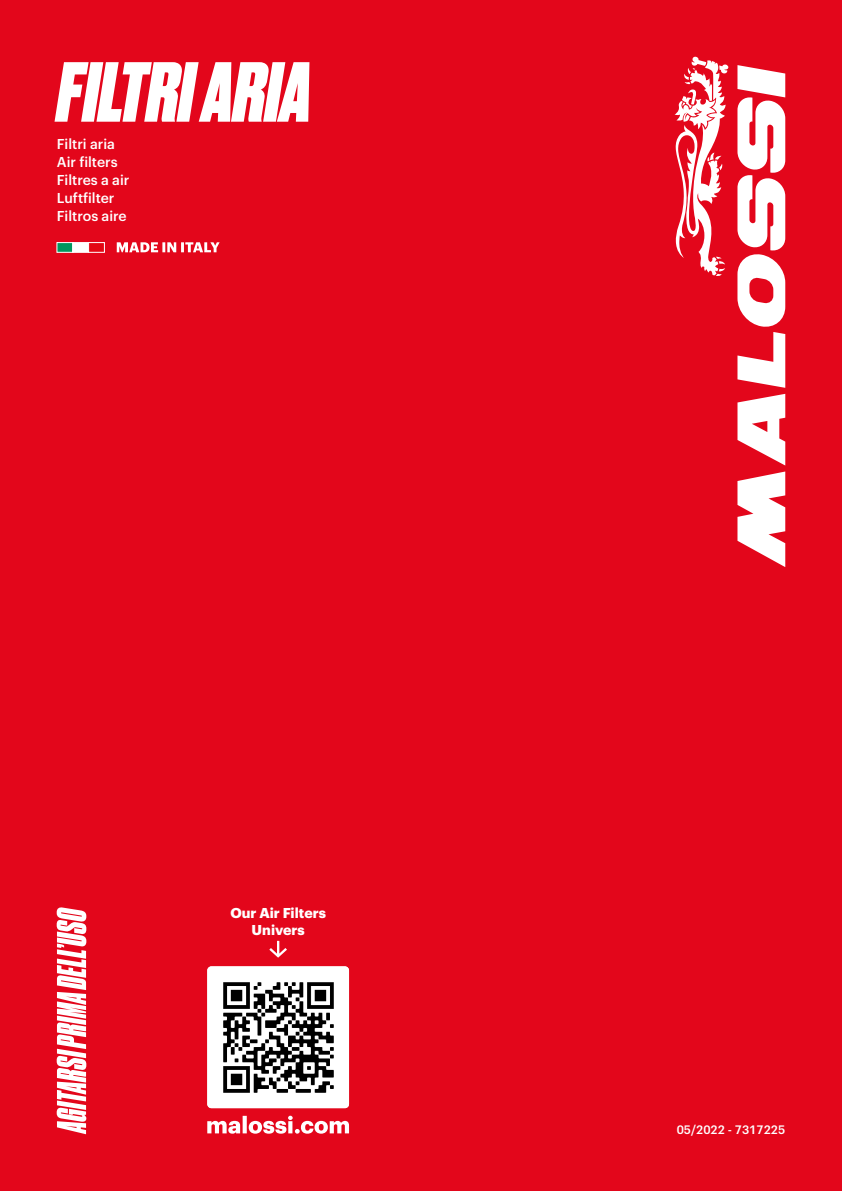
<style>
.page{position:relative;width:842px;height:1191px;background:#e3061b}
.page>*{position:absolute;margin:0;border:0;box-sizing:border-box;transform-origin:0 0}
.COP_-_Nome_Prodotto{font:italic 800 80px "Druk";color:#fff}
.COP_-_Descrizione_pr{font:500 14px "Graphik";color:#fff}
.COP_-_QR_Code{font:700 14px/16.8px "Graphik";color:#fff;text-align:center}
.COP_-_Codice_istruzi{font:500 12px "Graphik";color:#fff}
</style>
<div class="page">
<svg style="left:737px;top:471px;width:48px;height:96px"></svg>
<svg style="left:737px;top:65px;width:48px;height:323px"></svg>
<svg style="left:737px;top:394px;width:48px;height:71px"></svg>
<svg style="left:674px;top:57px;width:54px;height:219px"></svg>
<svg style="left:207px;top:1115px;width:142px;height:18px"></svg>
<img style="left:207px;top:966px;width:142px;height:142px">
<svg style="left:269px;top:941px;width:18px;height:16px"></svg>
<svg style="left:57px;top:907px;width:29px;height:227px"></svg>
<svg style="left:117px;top:242px;width:103px;height:10px"></svg>
<div style="left:56px;top:242px;width:17px;height:11px;background:#00975f;border:1px solid #fff"></div>
<div style="left:72px;top:242px;width:17px;height:11px;background:#fff;border:1px solid #fff"></div>
<div style="left:88px;top:242px;width:17px;height:11px;background:#e30613;border:1px solid #fff"></div>
<p class="COP_-_Nome_Prodotto" style="left:57px;top:37px;width:256px">FILTRI ARIA</p>
<p class="COP_-_Descrizione_pr" style="left:57px;top:134px;width:60px">Filtri aria</p>
<p class="COP_-_Descrizione_pr" style="left:57px;top:152px;width:62px">Air filters</p>
<p class="COP_-_Descrizione_pr" style="left:57px;top:170px;width:74px">Filtres a air</p>
<p class="COP_-_Descrizione_pr" style="left:57px;top:188px;width:59px">Luftfilter</p>
<p class="COP_-_Descrizione_pr" style="left:57px;top:206px;width:71px">Filtros aire</p>
<p class="COP_-_QR_Code" style="left:230px;top:903px;width:97px">Our Air Filters<br>Univers</p>
<p class="COP_-_Codice_istruzi" style="left:677px;top:1120px;width:110px">05/2022 - 7317225</p>
</div>
